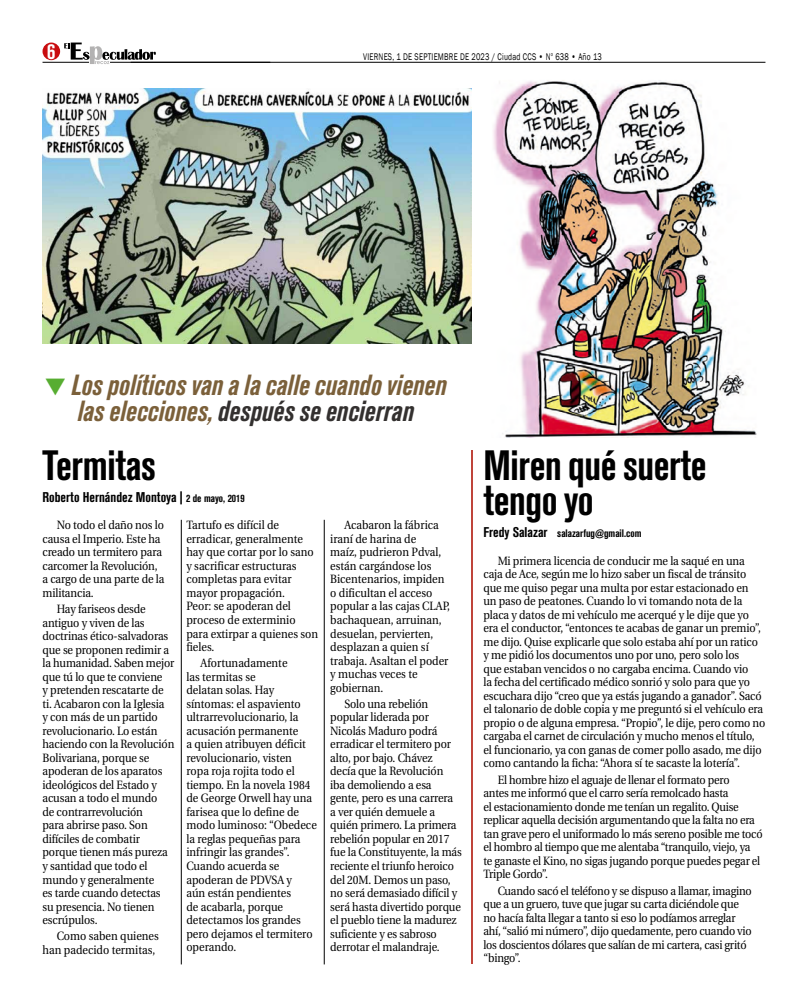
<style>
.page{position:relative;width:808px;height:1007px;background:#fff}
.page>*{position:absolute;margin:0;border:0;box-sizing:border-box;transform-origin:0 0}
.t1{font:700 condensed 42px/35px "Akzidenz Grotesk BQ";letter-spacing:-.01em;color:#000;scale:.95 1}
.t2{font:italic 700 condensed 28.9px/25.7px "Akzidenz Grotesk BQ";color:#7b603a;text-align:center;scale:.95 1}
.t3{font:700 condensed 22px "Akzidenz Grotesk BQ";color:#fff;scale:.95 1}
.t4{font:14px "Akzidenz Grotesk BQ Bd Cnd Alt";color:#000}
.t5{font:12px/13.5px "Utopia";letter-spacing:-.01em;color:#000;scale:.9 1}
.t6{font:10.8px "Akzidenz Grotesk BQ Bd Cnd Alt";color:#000}
.t7{font:9.9px "Franklin Gothic";letter-spacing:.03em;color:#000;scale:.75 1}
.s1{color:#57ad31}
.s2{color:#33302f}
.s3{font-size:10.8px}
.s4{font-size:14px}
</style>
<div class="page">
<hr style="left:110px;top:62px;width:655px;height:1px;background:#000">
<div style="left:43px;top:43px;width:17px;height:17px;background:#c90c0f;border-radius:50%"></div>
<svg style="left:64px;top:43px;width:92px;height:21px"></svg>
<hr style="left:43px;top:62px;width:46px;height:1px;background:#000">
<hr style="left:131px;top:62px;width:139px;height:1px;background:#000">
<hr style="left:471px;top:450px;width:2px;height:514px;background:#bf443a">
<hr style="left:324px;top:519px;width:1px;height:445px;background:#000">
<hr style="left:181px;top:519px;width:1px;height:445px;background:#000">
<img style="left:493px;top:80px;width:264px;height:357px">
<img style="left:43px;top:88px;width:428px;height:256px">
<h3 class="t3" style="left:47px;top:38px;width:10px">6</h3>
<p class="t7" style="left:363px;top:50px;width:320px">VIERNES, 1 DE SEPTIEMBRE DE 2023 / Ciudad CCS • N<sup>o</sup> 638 • Año 13</p>
<h2 class="t2" style="left:45px;top:372px;width:425px"><span class="s1">▼</span> Los políticos van a la calle cuando vienen las elecciones, <span class="s2">después se encierran</span></h2>
<h1 class="t1" style="left:43px;top:447px;width:121px">Termitas</h1>
<p class="t4" style="left:43px;top:489px;width:204px">Roberto Hernández Montoya | <span class="s3">2 de mayo, 2019</span></p>
<p class="t5" style="left:43px;top:518px;width:137px;text-indent:14px">No todo el daño nos lo causa el Imperio. Este ha creado un termitero para carcomer la Revolución, a cargo de una parte de la militancia.</p>
<p class="t5" style="left:43px;top:602px;width:148px;text-indent:14px">Hay fariseos desde antiguo y viven de las doctrinas ético-salvadoras que se proponen redimir a la humanidad. Saben mejor que tú lo que te conviene<br>y pretenden rescatarte de ti. Acabaron con la Iglesia<br>y con más de un partido revolucionario. Lo están haciendo con la Revolución<br>Bolivariana, porque se apoderan de los aparatos ideológicos del Estado y acusan a todo el mundo<br>de contrarrevolución<br>para abrirse paso. Son difíciles de combatir porque tienen más pureza y santidad que todo el mundo y generalmente<br>es tarde cuando detectas su presencia. No tienen escrúpulos.</p>
<p class="t5" style="left:43px;top:929px;width:131px;text-indent:14px">Como saben quienes han padecido termitas,</p>
<p class="t5" style="left:186px;top:518px;width:148px">Tartufo es difícil de erradicar, generalmente hay que cortar por lo sano y sacrificar estructuras completas para evitar mayor propagación.<br>Peor: se apoderan del proceso de exterminio para extirpar a quienes son fieles.</p>
<p class="t5" style="left:186px;top:656px;width:146px;text-indent:14px">Afortunadamente<br>las termitas se<br>delatan solas. Hay síntomas: el aspaviento ultrarrevolucionario, la acusación permanente<br>a quien atribuyen déficit revolucionario, visten ropa roja rojita todo el tiempo. En la novela 1984 de George Orwell hay una farisea que lo define de modo luminoso: “Obedece la reglas pequeñas para infringir las grandes”.<br>Cuando acuerda se apoderan de PDVSA y<br>aún están pendientes<br>de acabarla, porque detectamos los grandes pero dejamos el termitero operando.</p>
<p class="t5" style="left:330px;top:518px;width:134px;text-indent:14px">Acabaron la fábrica iraní de harina de<br>maíz, pudrieron Pdval, están cargándose los<br>Bicentenarios, impiden o dificultan el acceso popular a las cajas CLAP, bachaquean, arruinan, desuelan, pervierten, desplazan a quien sí trabaja. Asaltan el poder y muchas veces te gobiernan.</p>
<p class="t5" style="left:330px;top:697px;width:148px;text-indent:14px">Solo una rebelión popular liderada por<br>Nicolás Maduro podrá erradicar el termitero por alto, por bajo. Chávez<br>decía que la Revolución<br>iba demoliendo a esa gente, pero es una carrera<br>a ver quién demuele a quién primero. La primera rebelión popular en 2017 fue la Constituyente, la más reciente el triunfo heroico del 20M. Demos un paso, no será demasiado difícil y será hasta divertido porque el pueblo tiene la madurez suficiente y es sabroso derrotar el malandraje.</p>
<h1 class="t1" style="left:483px;top:447px;width:236px">Miren qué suerte tengo yo</h1>
<p class="t6" style="left:483px;top:526px;width:159px"><span class="s4">Fredy Salazar</span> salazarfug@gmail.com</p>
<p class="t5" style="left:483px;top:554px;width:315px;text-indent:14px">Mi primera licencia de conducir me la saqué en una caja de Ace, según me lo hizo saber un fiscal de tránsito que me quiso pegar una multa por estar estacionado en<br>un paso de peatones. Cuando lo vi tomando nota de la placa y datos de mi vehículo me acerqué y le dije que yo era el conductor, “entonces te acabas de ganar un premio”, me dijo. Quise explicarle que solo estaba ahí por un ratico y me pidió los documentos uno por uno, pero solo los<br>que estaban vencidos o no cargaba encima. Cuando vio<br>la fecha del certificado médico sonrió y solo para que yo escuchara dijo “creo que ya estás jugando a ganador”. Sacó el talonario de doble copia y me preguntó si el vehículo era propio o de alguna empresa. “Propio”, le dije, pero como no cargaba el carnet de circulación y mucho menos el título, el funcionario, ya con ganas de comer pollo asado, me dijo como cantando la ficha: “Ahora sí te sacaste la lotería”.</p>
<p class="t5" style="left:483px;top:773px;width:312px;text-indent:14px">El hombre hizo el aguaje de llenar el formato pero<br>antes me informó que el carro sería remolcado hasta<br>el estacionamiento donde me tenían un regalito. Quise replicar aquella decisión argumentando que la falta no era tan grave pero el uniformado lo más sereno posible me tocó el hombro al tiempo que me alentaba “tranquilo, viejo, ya te ganaste el Kino, no sigas jugando porque puedes pegar el Triple Gordo”.</p>
<p class="t5" style="left:483px;top:883px;width:299px;text-indent:14px">Cuando sacó el teléfono y se dispuso a llamar, imagino que a un gruero, tuve que jugar su carta diciéndole que no hacía falta llegar a tanto si eso lo podíamos arreglar ahí, “salió mi número”, dijo quedamente, pero cuando vio los doscientos dólares que salían de mi cartera, casi gritó “bingo”.</p>
</div>
